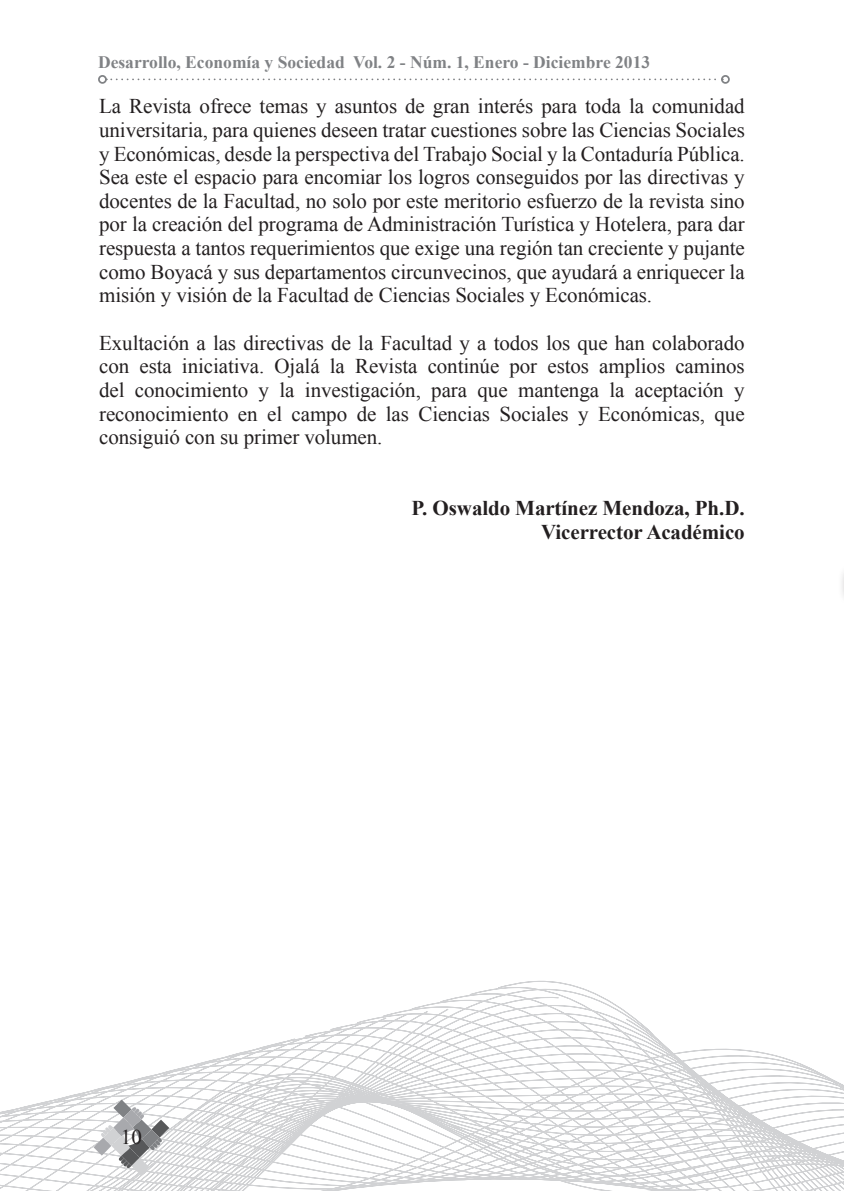
<style>
.page{position:relative;width:844px;height:1191px;background:#fff}
.page>*{position:absolute;margin:0;border:0;box-sizing:border-box;transform-origin:0 0}
.Párrafo{font:21px/23.6px "Times New Roman";letter-spacing:-.005em;color:#231f20;text-align:justify}
.Párrafo-2{font:700 21px "Times New Roman";letter-spacing:-.005em;color:#231f20}
.t1{font:700 17.5px "Times New Roman";color:#808285}
</style>
<div class="page">
<svg style="left:0;top:980px;width:843px;height:211px"></svg>
<svg style="left:843px;top:1085px;width:1px;height:105px"></svg>
<svg style="left:107px;top:78px;width:609px;height:2px"></svg>
<div style="left:98px;top:75px;width:9px;height:9px;border:2px solid #808285;border-radius:50%"></div>
<div style="left:720px;top:75px;width:9px;height:9px;border:2px solid #808285;border-radius:50%"></div>
<svg style="left:93px;top:1099px;width:76px;height:76px"></svg>
<svg style="left:843px;top:573px;width:1px;height:19px"></svg>
<p class="t1" style="left:98px;top:50px;width:553px">Desarrollo, Economía y Sociedad Vol. 2 - Núm. 1, Enero - Diciembre 2013</p>
<p class="Párrafo" style="left:99px;top:94px;width:647px">La Revista ofrece temas y asuntos de gran interés para toda la comunidad universitaria, para quienes deseen tratar cuestiones sobre las Ciencias Sociales y Económicas, desde la perspectiva del Trabajo Social y la Contaduría Pública.</p>
<p class="Párrafo" style="left:99px;top:165px;width:647px">Sea este el espacio para encomiar los logros conseguidos por las directivas y docentes de la Facultad, no solo por este meritorio esfuerzo de la revista sino por la creación del programa de Administración Turística y Hotelera, para dar respuesta a tantos requerimientos que exige una región tan creciente y pujante como Boyacá y sus departamentos circunvecinos, que ayudará a enriquecer la misión y visión de la Facultad de Ciencias Sociales y Económicas.</p>
<p class="Párrafo" style="left:99px;top:330px;width:647px">Exultación a las directivas de la Facultad y a todos los que han colaborado con esta iniciativa. Ojalá la Revista continúe por estos amplios caminos del conocimiento y la investigación, para que mantenga la aceptación y reconocimiento en el campo de las Ciencias Sociales y Económicas, que consiguió con su primer volumen.</p>
<p class="Párrafo" style="left:121px;top:1124px;width:22px">10</p>
<p class="Párrafo-2" style="left:411px;top:493px;width:334px">P. Oswaldo Martínez Mendoza, Ph.D.</p>
<p class="Párrafo-2" style="left:541px;top:517px;width:205px">Vicerrector Académico</p>
</div>
